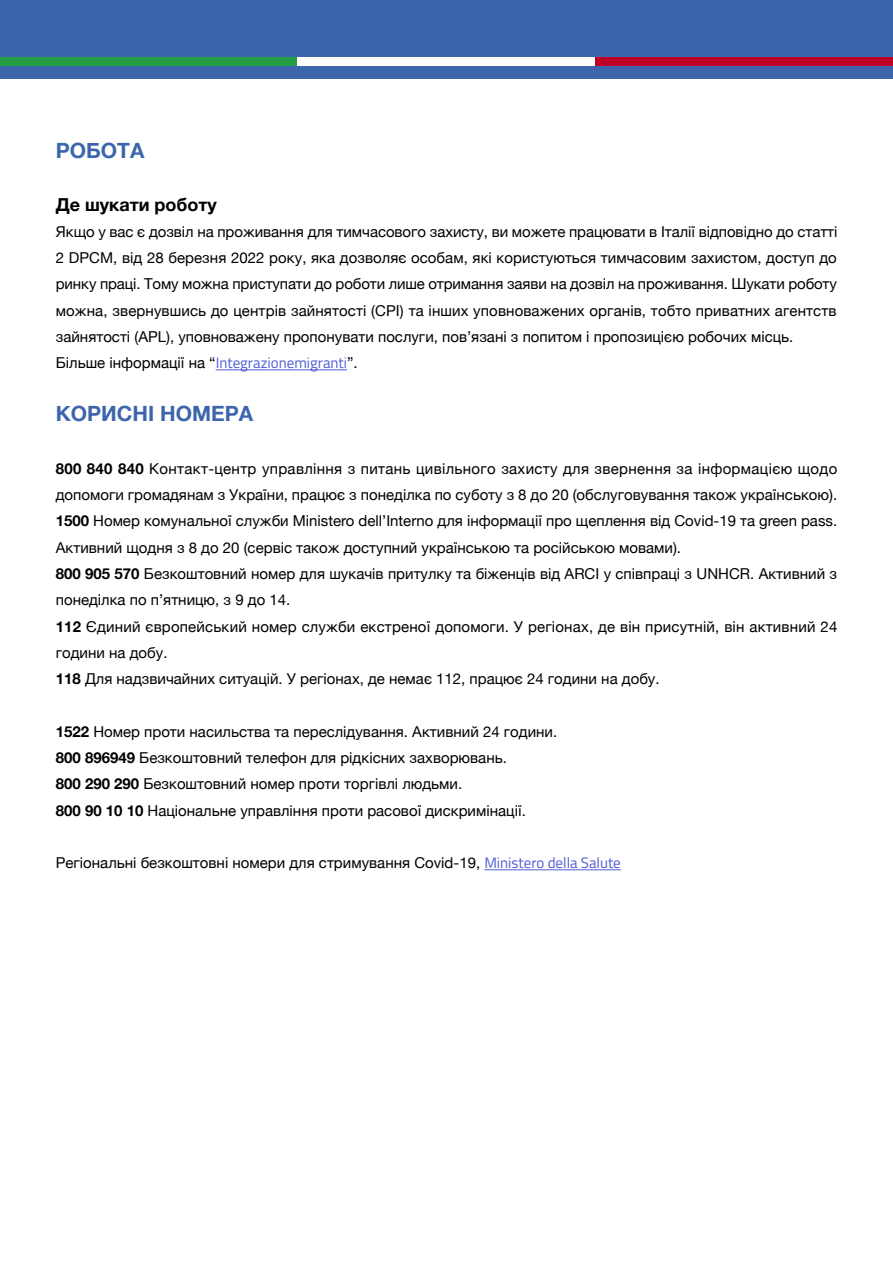
<style>
.page{position:relative;width:893px;height:1263px;background:#fff}
.page>*{position:absolute;margin:0;border:0;box-sizing:border-box;transform-origin:0 0}
.t1{font:700 21px "Helvetica Neue";color:#3c65ac}
.t2{font:700 18px "Helvetica Neue";color:#000}
.t3{font:15px/26.2px "Helvetica Neue";color:#000}
.s1{font-family:"Titillium Web";color:#4f5cd6}
.s2{font-weight:700}
</style>
<div class="page">
<div style="left:0;top:0;width:893px;height:78px;background:#3c65ac"></div>
<div style="left:0;top:57px;width:298px;height:9px;background:#239e46"></div>
<div style="left:298px;top:57px;width:297px;height:9px;background:#fff"></div>
<div style="left:595px;top:57px;width:298px;height:9px;background:#be0027"></div>
<hr style="left:216px;top:370px;width:131px;height:1px;background:#4f5cd6">
<hr style="left:484px;top:869px;width:137px;height:1px;background:#4f5cd6">
<h1 class="t1" style="left:56px;top:134px;width:90px">РОБОТА</h1>
<p class="t2" style="left:56px;top:190px;width:163px">Де шукати роботу</p>
<p class="t3" style="left:56px;top:219px;width:783px">Якщо у вас є дозвіл на проживання для тимчасового захисту, ви можете працювати в Італії відповідно до статті 2 DPCM, від 28 березня 2022 року, яка дозволяє особам, які користуються тимчасовим захистом, доступ до ринку праці. Тому можна приступати до роботи лише отримання заяви на дозвіл на проживання. Шукати роботу можна, звернувшись до центрів зайнятості (CPI) та інших уповноважених органів, тобто приватних агентств зайнятості (APL), уповноважену пропонувати послуги, пов’язані з попитом і пропозицією робочих місць.<br>Більше інформації на “<span class="s1">Integrazionemigranti</span>”.</p>
<h1 class="t1" style="left:56px;top:397px;width:199px">КОРИСНІ НОМЕРА</h1>
<p class="t3" style="left:56px;top:456px;width:783px"><span class="s2">800 840 840</span> Контакт-центр управління з питань цивільного захисту для звернення за інформацією щодо допомоги громадянам з України, працює з понеділка по суботу з 8 до 20 (обслуговування також українською).<br><span class="s2">1500</span> Номер комунальної служби Ministero dell’Interno для інформації про щеплення від Covid-19 та green pass.<br>Активний щодня з 8 до 20 (сервіс також доступний українською та російською мовами).<br><span class="s2">800 905 570</span> Безкоштовний номер для шукачів притулку та біженців від ARCI у співпраці з UNHCR. Активний з понеділка по п’ятницю, з 9 до 14.<br><span class="s2">112</span> Єдиний європейський номер служби екстреної допомоги. У регіонах, де він присутній, він активний 24 години на добу.<br><span class="s2">118</span> Для надзвичайних ситуацій. У регіонах, де немає 112, працює 24 години на добу.</p>
<p class="t3" style="left:56px;top:719px;width:503px"><span class="s2">1522</span> Номер проти насильства та переслідування. Активний 24 години.<br><span class="s2">800 896949</span> Безкоштовний телефон для рідкісних захворювань.<br><span class="s2">800 290 290</span> Безкоштовний номер проти торгівлі людьми.<br><span class="s2">800 90 10 10</span> Національне управління проти расової дискримінації.</p>
<p class="t3" style="left:56px;top:851px;width:567px">Регіональні безкоштовні номери для стримування Covid-19, <span class="s1">Ministero della Salute</span></p>
</div>
